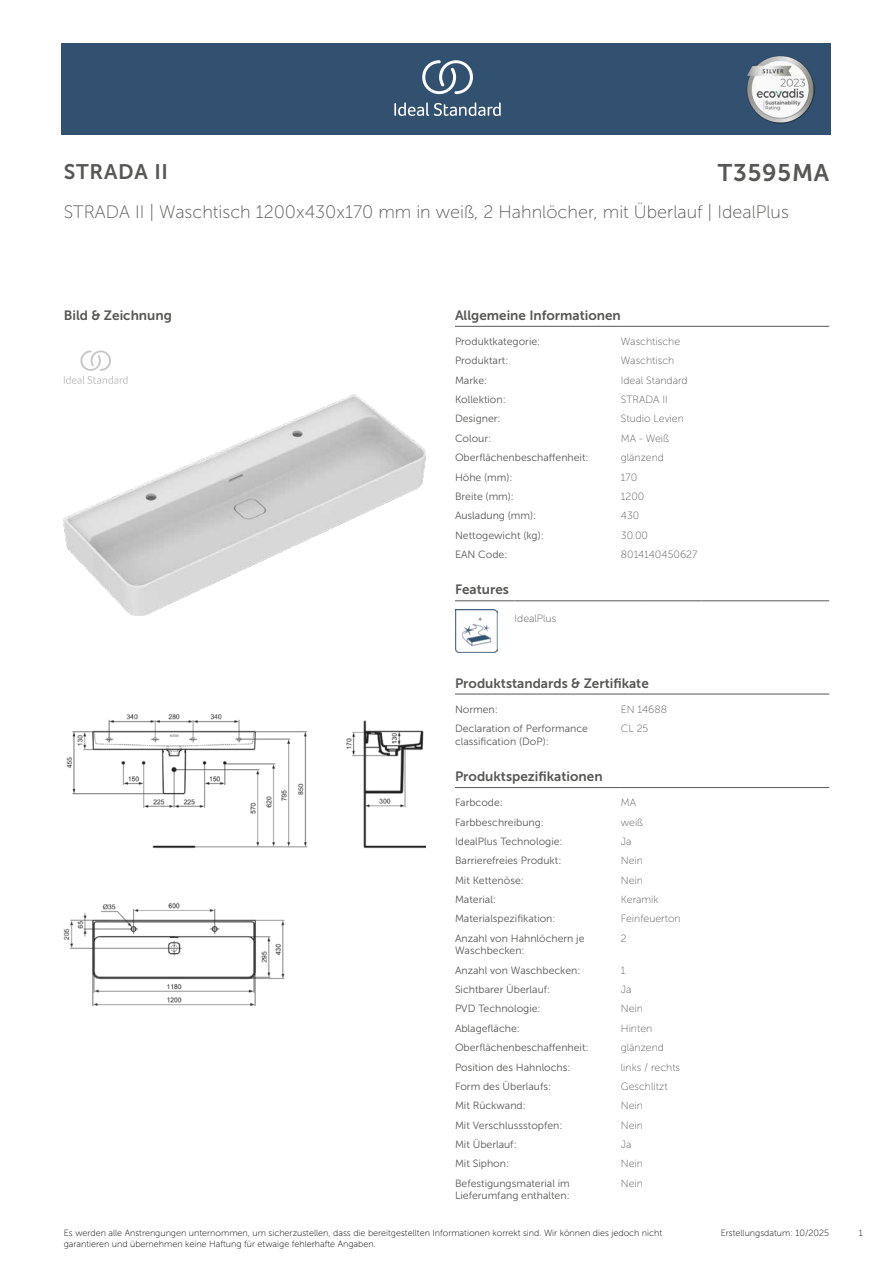
<style>
.page{position:relative;width:893px;height:1263px;background:#fff}
.page>*{position:absolute;margin:0;border:0;box-sizing:border-box;transform-origin:0 0}
.t1{font:24px "Museo Sans 700";letter-spacing:.035em;color:#575756}
.t2{font:21px "Museo Sans 700";letter-spacing:.035em;color:#575756}
.t3{font:18px "Museo Sans 100";color:#575756}
.head_9pt{font:13.5px "Museo Sans 700";color:#575756}
.head_general{font:10.5px/12.6px "Museo Sans 300";color:#575756}
.value_general{font:10.5px "Museo Sans 100";color:#575756}
.t4{font:9px/10.8px "Museo Sans 100";color:#000}
</style>
<div class="page">
<div style="left:62px;top:43px;width:769px;height:91px;background:#325070"></div>
<hr style="left:455px;top:326px;width:166px;height:1px;background:#575756">
<hr style="left:621px;top:326px;width:208px;height:1px;background:#575756">
<hr style="left:455px;top:600px;width:59px;height:1px;background:#575756">
<hr style="left:514px;top:600px;width:128px;height:1px;background:#575756">
<hr style="left:642px;top:600px;width:60px;height:1px;background:#575756">
<hr style="left:702px;top:600px;width:127px;height:1px;background:#575756">
<img style="left:455px;top:609px;width:42px;height:43px">
<hr style="left:455px;top:694px;width:166px;height:1px;background:#575756">
<hr style="left:621px;top:694px;width:208px;height:1px;background:#575756">
<hr style="left:455px;top:787px;width:166px;height:1px;background:#575756">
<hr style="left:621px;top:787px;width:208px;height:1px;background:#575756">
<svg style="left:64px;top:350px;width:64px;height:34px"></svg>
<img style="left:64px;top:395px;width:361px;height:221px">
<img style="left:64px;top:714px;width:361px;height:291px">
<svg style="left:394px;top:102px;width:107px;height:14px"></svg>
<svg style="left:422px;top:60px;width:51px;height:34px"></svg>
<img style="left:746px;top:56px;width:68px;height:67px">
<h2 class="t2" style="left:64px;top:160px;width:106px">STRADA II</h2>
<h1 class="t1" style="left:718px;top:160px;width:113px">T3595MA</h1>
<h3 class="t3" style="left:64px;top:202px;width:727px">STRADA II | Waschtisch 1200x430x170 mm in weiß, 2 Hahnlöcher, mit Überlauf | IdealPlus</h3>
<h2 class="head_9pt" style="left:64px;top:308px;width:110px">Bild &amp; Zeichnung</h2>
<h2 class="head_9pt" style="left:455px;top:308px;width:167px">Allgemeine Informationen</h2>
<h3 class="head_general" style="left:455px;top:335px;width:87px">Produktkategorie:</h3>
<p class="value_general" style="left:621px;top:336px;width:61px">Waschtische</p>
<h3 class="head_general" style="left:455px;top:354px;width:55px">Produktart:</h3>
<p class="value_general" style="left:621px;top:355px;width:55px">Waschtisch</p>
<h3 class="head_general" style="left:455px;top:374px;width:34px">Marke:</h3>
<p class="value_general" style="left:621px;top:374px;width:68px">Ideal Standard</p>
<h3 class="head_general" style="left:455px;top:393px;width:52px">Kollektion:</h3>
<p class="value_general" style="left:621px;top:394px;width:48px">STRADA II</p>
<h3 class="head_general" style="left:455px;top:413px;width:47px">Designer:</h3>
<p class="value_general" style="left:621px;top:413px;width:65px">Studio Levien</p>
<h3 class="head_general" style="left:455px;top:432px;width:38px">Colour:</h3>
<p class="value_general" style="left:621px;top:433px;width:50px">MA - Weiß</p>
<h3 class="head_general" style="left:455px;top:451px;width:135px">Oberflächenbeschaffenheit:</h3>
<p class="value_general" style="left:621px;top:452px;width:45px">glänzend</p>
<h3 class="head_general" style="left:455px;top:471px;width:59px">Höhe (mm):</h3>
<p class="value_general" style="left:621px;top:471px;width:18px">170</p>
<h3 class="head_general" style="left:455px;top:490px;width:61px">Breite (mm):</h3>
<p class="value_general" style="left:621px;top:491px;width:25px">1200</p>
<h3 class="head_general" style="left:455px;top:509px;width:83px">Ausladung (mm):</h3>
<p class="value_general" style="left:621px;top:510px;width:20px">430</p>
<h3 class="head_general" style="left:455px;top:529px;width:90px">Nettogewicht (kg):</h3>
<p class="value_general" style="left:621px;top:529px;width:29px">30.00</p>
<h3 class="head_general" style="left:455px;top:548px;width:54px">EAN Code:</h3>
<p class="value_general" style="left:621px;top:549px;width:78px">8014140450627</p>
<h2 class="head_9pt" style="left:455px;top:582px;width:55px">Features</h2>
<p class="value_general" style="left:514px;top:612px;width:43px">IdealPlus</p>
<h2 class="head_9pt" style="left:455px;top:675px;width:195px">Produktstandards &amp; Zertifikate</h2>
<h3 class="head_general" style="left:455px;top:703px;width:44px">Normen:</h3>
<p class="value_general" style="left:621px;top:703px;width:48px">EN 14688</p>
<h3 class="head_general" style="left:455px;top:722px;width:135px">Declaration of Performance classification (DoP):</h3>
<p class="value_general" style="left:621px;top:723px;width:29px">CL 25</p>
<h2 class="head_9pt" style="left:455px;top:769px;width:149px">Produktspezifikationen</h2>
<h3 class="head_general" style="left:455px;top:796px;width:49px">Farbcode:</h3>
<p class="value_general" style="left:621px;top:797px;width:17px">MA</p>
<h3 class="head_general" style="left:455px;top:816px;width:90px">Farbbeschreibung:</h3>
<p class="value_general" style="left:621px;top:816px;width:24px">weiß</p>
<h3 class="head_general" style="left:455px;top:835px;width:109px">IdealPlus Technologie:</h3>
<p class="value_general" style="left:621px;top:836px;width:12px">Ja</p>
<h3 class="head_general" style="left:455px;top:854px;width:108px">Barrierefreies Produkt:</h3>
<p class="value_general" style="left:621px;top:855px;width:24px">Nein</p>
<h3 class="head_general" style="left:455px;top:874px;width:70px">Mit Kettenöse:</h3>
<p class="value_general" style="left:621px;top:874px;width:24px">Nein</p>
<h3 class="head_general" style="left:455px;top:893px;width:43px">Material:</h3>
<p class="value_general" style="left:621px;top:894px;width:39px">Keramik</p>
<h3 class="head_general" style="left:455px;top:912px;width:102px">Materialspezifikation:</h3>
<p class="value_general" style="left:621px;top:913px;width:61px">Feinfeuerton</p>
<h3 class="head_general" style="left:455px;top:932px;width:131px">Anzahl von Hahnlöchern je<br>Waschbecken:</h3>
<p class="value_general" style="left:621px;top:932px;width:7px">2</p>
<h3 class="head_general" style="left:455px;top:964px;width:127px">Anzahl von Waschbecken:</h3>
<p class="value_general" style="left:621px;top:964px;width:6px">1</p>
<h3 class="head_general" style="left:455px;top:983px;width:97px">Sichtbarer Überlauf:</h3>
<p class="value_general" style="left:621px;top:984px;width:12px">Ja</p>
<h3 class="head_general" style="left:455px;top:1002px;width:87px">PVD Technologie:</h3>
<p class="value_general" style="left:621px;top:1003px;width:24px">Nein</p>
<h3 class="head_general" style="left:455px;top:1022px;width:66px">Ablagefläche:</h3>
<p class="value_general" style="left:621px;top:1022px;width:33px">Hinten</p>
<h3 class="head_general" style="left:455px;top:1041px;width:135px">Oberflächenbeschaffenheit:</h3>
<p class="value_general" style="left:621px;top:1042px;width:45px">glänzend</p>
<h3 class="head_general" style="left:455px;top:1061px;width:117px">Position des Hahnlochs:</h3>
<p class="value_general" style="left:621px;top:1061px;width:61px">links / rechts</p>
<h3 class="head_general" style="left:455px;top:1080px;width:98px">Form des Überlaufs:</h3>
<p class="value_general" style="left:621px;top:1081px;width:48px">Geschlitzt</p>
<h3 class="head_general" style="left:455px;top:1099px;width:72px">Mit Rückwand:</h3>
<p class="value_general" style="left:621px;top:1100px;width:24px">Nein</p>
<h3 class="head_general" style="left:455px;top:1119px;width:109px">Mit Verschlussstopfen:</h3>
<p class="value_general" style="left:621px;top:1119px;width:24px">Nein</p>
<h3 class="head_general" style="left:455px;top:1138px;width:63px">Mit Überlauf:</h3>
<p class="value_general" style="left:621px;top:1139px;width:12px">Ja</p>
<h3 class="head_general" style="left:455px;top:1157px;width:56px">Mit Siphon:</h3>
<p class="value_general" style="left:621px;top:1158px;width:24px">Nein</p>
<h3 class="head_general" style="left:455px;top:1177px;width:116px">Befestigungsmaterial im<br>Lieferumfang enthalten:</h3>
<p class="value_general" style="left:621px;top:1177px;width:24px">Nein</p>
<p class="t4" style="left:64px;top:1227px;width:600px">Es werden alle Anstrengungen unternommen, um sicherzustellen, dass die bereitgestellten Informationen korrekt sind. Wir können dies jedoch nicht garantieren und übernehmen keine Haftung für etwaige fehlerhafte Angaben.</p>
<p class="t4" style="left:721px;top:1227px;width:110px">Erstellungsdatum: 10/2025</p>
<p class="t4" style="left:859px;top:1227px;width:5px">1</p>
</div>
